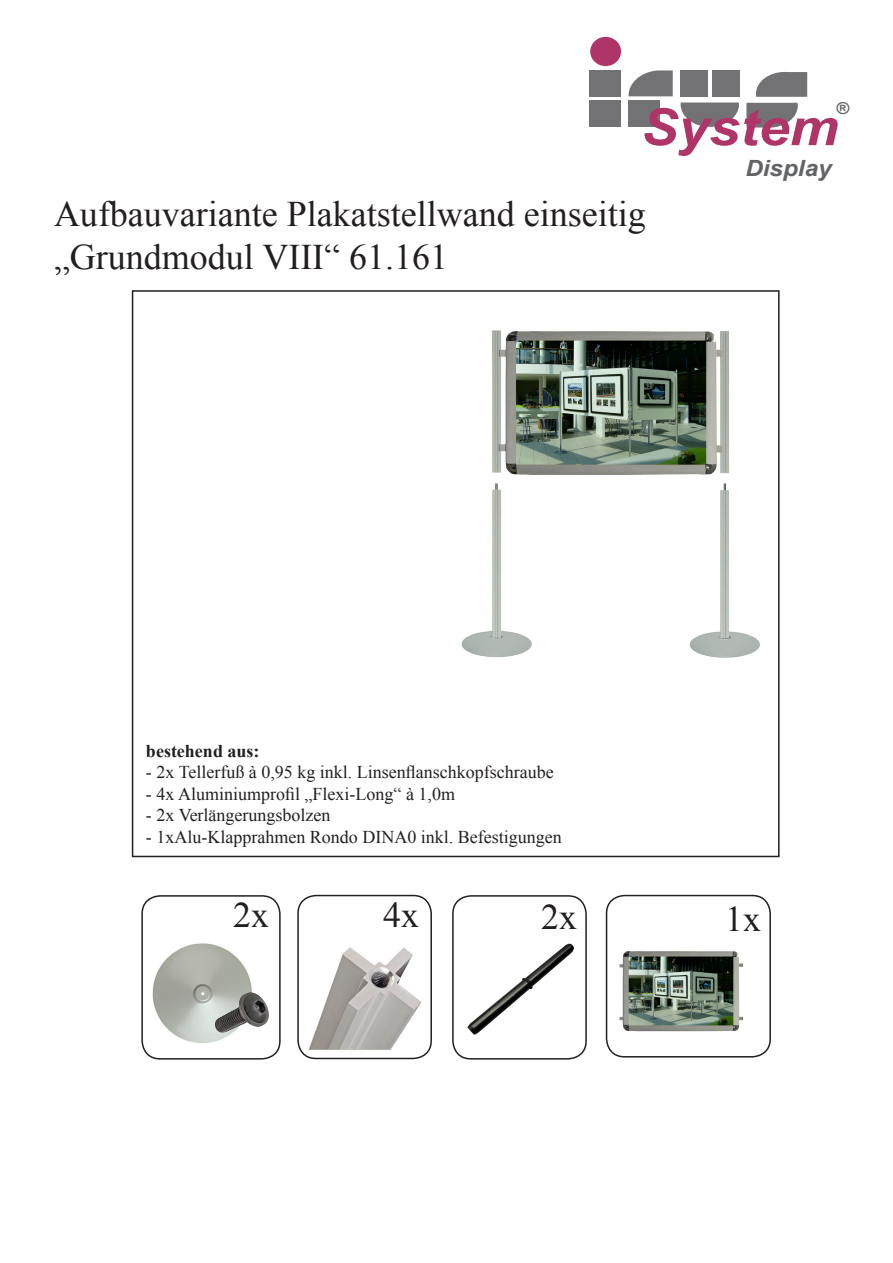
<style>
.page{position:relative;width:893px;height:1263px;background:#fff}
.page>*{position:absolute;margin:0;border:0;box-sizing:border-box;transform-origin:0 0}
.t1{font:italic 700 51.3px "Arial";color:#af3467;scale:1.09 1}
.t2{font:36px "Times New Roman";color:#231f20}
.t3{font:italic 700 22.35px "Arial";color:#626366;scale:1.09 1}
.t4{font:18px "Times New Roman";color:#231f20}
.t5{font:700 18px "Times New Roman";color:#231f20}
.t6{font:italic 700 16.5px "Arial";color:#626366;scale:1.05 1}
</style>
<div class="page">
<img style="left:461px;top:330px;width:299px;height:328px">
<img style="left:302px;top:947px;width:129px;height:111px">
<div style="left:297px;top:895px;width:135px;height:164px;border:2px solid #231f20;border-radius:18px"></div>
<img style="left:152px;top:943px;width:100px;height:100px">
<div style="left:141px;top:895px;width:140px;height:164px;border:2px solid #231f20;border-radius:18px"></div>
<img style="left:607px;top:951px;width:158px;height:106px">
<div style="left:606px;top:895px;width:165px;height:162px;border:2px solid #231f20;border-radius:18px"></div>
<img style="left:213px;top:992px;width:56px;height:41px">
<img style="left:467px;top:943px;width:119px;height:107px">
<div style="left:452px;top:895px;width:135px;height:164px;border:2px solid #231f20;border-radius:18px"></div>
<div style="left:590px;top:37px;width:31px;height:29px;background:#af3467;border-radius:50%"></div>
<div style="left:590px;top:70px;width:31px;height:26px;background:#727275"></div>
<div style="left:590px;top:100px;width:31px;height:27px;background:#727275"></div>
<svg style="left:628px;top:70px;width:45px;height:26px"></svg>
<div style="left:628px;top:100px;width:31px;height:27px;background:#727275"></div>
<div style="left:680px;top:70px;width:28px;height:26px;background:#727275"></div>
<div style="left:712px;top:70px;width:28px;height:26px;background:#727275"></div>
<svg style="left:681px;top:103px;width:58px;height:24px"></svg>
<svg style="left:746px;top:103px;width:52px;height:25px"></svg>
<svg style="left:756px;top:72px;width:51px;height:25px"></svg>
<p class="t1" style="left:641px;top:94px;width:183px">System</p>
<p class="t6" style="left:836px;top:97px;width:14px">®</p>
<p class="t3" style="left:745px;top:154px;width:81px">Display</p>
<p class="t2" style="left:54px;top:190px;width:593px">Aufbauvariante Plakatstellwand einseitig</p>
<p class="t2" style="left:54px;top:233px;width:396px">„Grundmodul VIII“ 61.161</p>
<p class="t5" style="left:146px;top:738px;width:115px">bestehend aus:</p>
<p class="t4" style="left:146px;top:760px;width:409px">- 2x Tellerfuß à 0,95 kg inkl. Linsenflanschkopfschraube</p>
<p class="t4" style="left:146px;top:782px;width:311px">- 4x Aluminiumprofil „Flexi-Long“ à 1,0m</p>
<p class="t4" style="left:146px;top:803px;width:186px">- 2x Verlängerungsbolzen</p>
<p class="t4" style="left:146px;top:825px;width:417px">- 1xAlu-Klapprahmen Rondo DINA0 inkl. Befestigungen</p>
<p class="t2" style="left:233px;top:891px;width:37px">2x</p>
<p class="t2" style="left:383px;top:890px;width:37px">4x</p>
<p class="t2" style="left:541px;top:892px;width:37px">2x</p>
<p class="t2" style="left:725px;top:894px;width:37px">1x</p>
</div>
